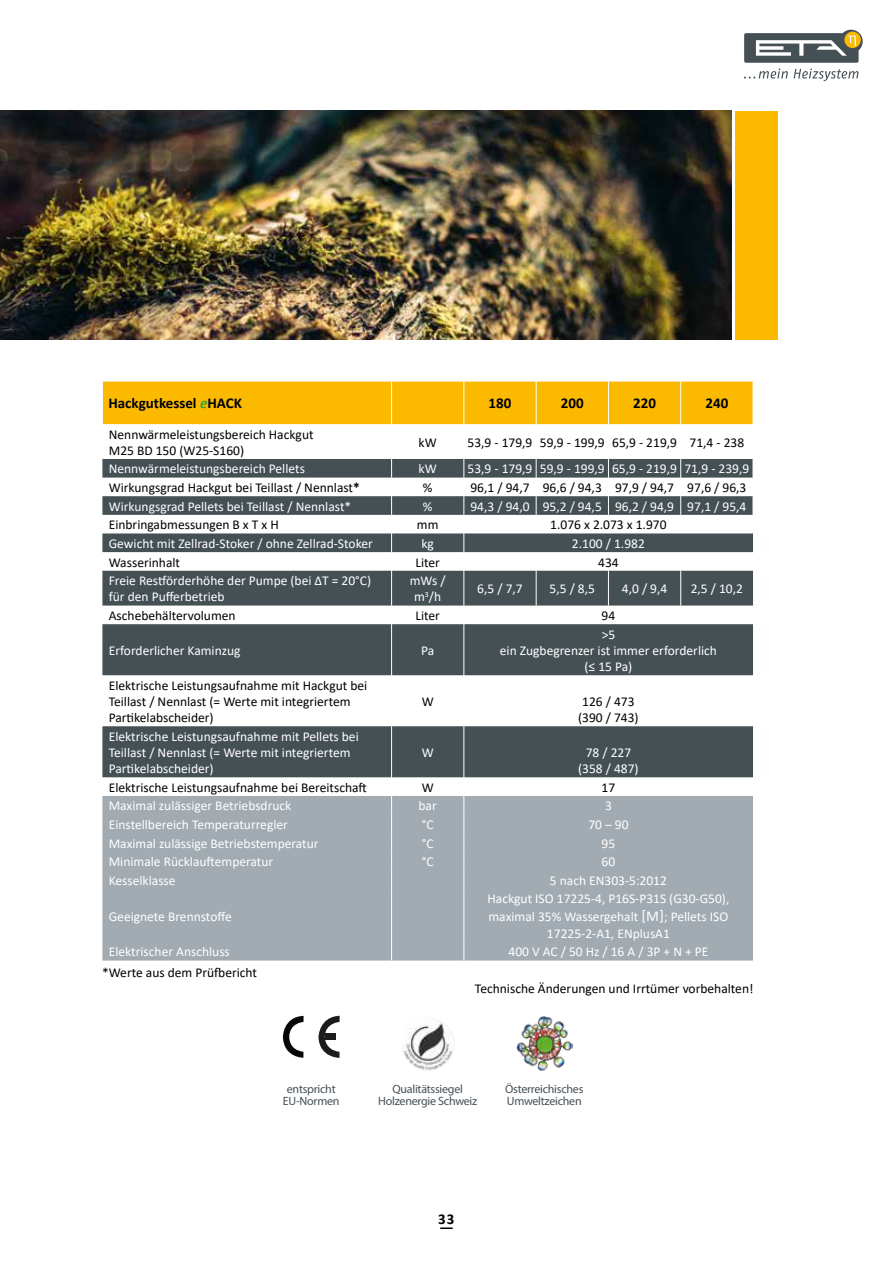
<style>
.page{position:relative;width:893px;height:1263px;background:#fff}
.page>*{position:absolute;margin:0;border:0;box-sizing:border-box;transform-origin:0 0}
.t1{font:700 15px "Calibri";color:#000}
.t2{font:13.5px/16.2px "Calibri";color:#fff}
.t3{font:13.5px/16.2px "Calibri";color:#000}
.t4{font:12px/12px "Myriad Pro";letter-spacing:-.02em;color:#455055;text-align:center}
.s1{font-style:italic;color:#3fa435}
.s2{font-weight:700}
.s3{font-size:15px}
</style>
<div class="page">
<svg style="left:441px;top:1227px;width:11px;height:2px"></svg>
<img style="left:0;top:111px;width:731px;height:229px">
<div style="left:736px;top:111px;width:42px;height:229px;background:#fbb900"></div>
<div style="left:103px;top:382px;width:650px;height:42px;background:#fbb900"></div>
<svg style="left:102px;top:459px;width:651px;height:318px;fill:#455055"></svg>
<div style="left:102px;top:796px;width:651px;height:164px;background:#a2abb1"></div>
<hr style="left:391px;top:382px;width:1px;height:42px;background:#fff">
<hr style="left:463px;top:382px;width:1px;height:42px;background:#fff">
<hr style="left:680px;top:382px;width:1px;height:42px;background:#fff">
<svg style="left:536px;top:459px;width:1px;height:56px"></svg>
<svg style="left:608px;top:459px;width:1px;height:56px"></svg>
<svg style="left:680px;top:459px;width:1px;height:56px"></svg>
<svg style="left:391px;top:459px;width:1px;height:112px"></svg>
<svg style="left:463px;top:459px;width:1px;height:112px"></svg>
<hr style="left:391px;top:571px;width:1px;height:35px;background:#fff">
<hr style="left:463px;top:571px;width:1px;height:35px;background:#fff">
<hr style="left:536px;top:571px;width:1px;height:35px;background:#fff">
<hr style="left:608px;top:571px;width:1px;height:35px;background:#fff">
<hr style="left:680px;top:571px;width:1px;height:35px;background:#fff">
<svg style="left:391px;top:606px;width:1px;height:18px"></svg>
<svg style="left:463px;top:606px;width:1px;height:18px"></svg>
<hr style="left:391px;top:624px;width:1px;height:51px;background:#fff">
<hr style="left:463px;top:624px;width:1px;height:51px;background:#fff">
<hr style="left:391px;top:675px;width:1px;height:51px;background:#fff">
<hr style="left:463px;top:675px;width:1px;height:51px;background:#fff">
<hr style="left:391px;top:726px;width:1px;height:51px;background:#fff">
<hr style="left:463px;top:726px;width:1px;height:51px;background:#fff">
<svg style="left:463px;top:777px;width:1px;height:112px"></svg>
<hr style="left:463px;top:889px;width:1px;height:53px;background:#fff">
<svg style="left:463px;top:942px;width:1px;height:18px"></svg>
<hr style="left:536px;top:382px;width:1px;height:42px;background:#fff">
<hr style="left:608px;top:382px;width:1px;height:42px;background:#fff">
<svg style="left:391px;top:777px;width:1px;height:112px"></svg>
<hr style="left:391px;top:889px;width:1px;height:53px;background:#fff">
<svg style="left:391px;top:942px;width:1px;height:18px"></svg>
<svg style="left:283px;top:1016px;width:21px;height:42px"></svg>
<svg style="left:318px;top:1016px;width:22px;height:42px"></svg>
<div style="left:325px;top:1034px;width:10px;height:6px;background:#1c1c1b"></div>
<img style="left:403px;top:1020px;width:52px;height:51px">
<img style="left:516px;top:1016px;width:56px;height:55px">
<svg style="left:744px;top:30px;width:119px;height:51px"></svg>
<p class="t1" style="left:108px;top:393px;width:135px">Hackgutkessel <span class="s1">e</span>HACK</p>
<p class="t1" style="left:489px;top:393px;width:24px">180</p>
<p class="t1" style="left:561px;top:393px;width:24px">200</p>
<p class="t1" style="left:633px;top:393px;width:24px">220</p>
<p class="t1" style="left:705px;top:393px;width:24px">240</p>
<p class="t3" style="left:109px;top:426px;width:206px">Nennwärmeleistungsbereich Hackgut<br>M25 BD 150 (W25-S160)</p>
<p class="t3" style="left:419px;top:434px;width:20px">kW</p>
<p class="t3" style="left:468px;top:434px;width:278px">53,9 - 179,9 59,9 - 199,9 65,9 - 219,9 71,4 - 238</p>
<p class="t2" style="left:109px;top:460px;width:198px">Nennwärmeleistungsbereich Pellets</p>
<p class="t2" style="left:419px;top:460px;width:20px">kW</p>
<p class="t2" style="left:468px;top:460px;width:283px">53,9 - 179,9 59,9 - 199,9 65,9 - 219,9 71,9 - 239,9</p>
<p class="t3" style="left:109px;top:479px;width:253px">Wirkungsgrad Hackgut bei Teillast / Nennlast<span class="s2">*</span></p>
<p class="t3" style="left:423px;top:479px;width:11px">%</p>
<p class="t3" style="left:470px;top:479px;width:277px">96,1 / 94,7 96,6 / 94,3 97,9 / 94,7 97,6 / 96,3</p>
<p class="t2" style="left:109px;top:498px;width:244px">Wirkungsgrad Pellets bei Teillast / Nennlast*</p>
<p class="t2" style="left:423px;top:498px;width:11px">%</p>
<p class="t2" style="left:470px;top:498px;width:277px">94,3 / 94,0 95,2 / 94,5 96,2 / 94,9 97,1 / 95,4</p>
<p class="t3" style="left:109px;top:516px;width:172px">Einbringabmessungen B x T x H</p>
<p class="t3" style="left:417px;top:516px;width:23px">mm</p>
<p class="t3" style="left:550px;top:516px;width:118px">1.076 x 2.073 x 1.970</p>
<p class="t2" style="left:109px;top:535px;width:266px">Gewicht mit Zellrad-Stoker / ohne Zellrad-Stoker</p>
<p class="t2" style="left:421px;top:535px;width:14px">kg</p>
<p class="t2" style="left:572px;top:535px;width:74px">2.100 / 1.982</p>
<p class="t3" style="left:109px;top:554px;width:73px">Wasserinhalt</p>
<p class="t3" style="left:415px;top:554px;width:26px">Liter</p>
<p class="t3" style="left:598px;top:554px;width:22px">434</p>
<p class="t2" style="left:109px;top:572px;width:264px">Freie Restförderhöhe der Pumpe (bei ΔT = 20°C) für den Pufferbetrieb</p>
<p class="t2" style="left:410px;top:572px;width:37px;text-align:center">mWs / m<sup>3</sup>/h</p>
<p class="t2" style="left:477px;top:580px;width:47px">6,5 / 7,7</p>
<p class="t2" style="left:550px;top:580px;width:47px">5,5 / 8,5</p>
<p class="t2" style="left:622px;top:580px;width:47px">4,0 / 9,4</p>
<p class="t2" style="left:691px;top:580px;width:54px">2,5 / 10,2</p>
<p class="t3" style="left:109px;top:607px;width:128px">Aschebehältervolumen</p>
<p class="t3" style="left:415px;top:607px;width:26px">Liter</p>
<p class="t3" style="left:602px;top:607px;width:15px">94</p>
<p class="t2" style="left:109px;top:642px;width:133px">Erforderlicher Kaminzug</p>
<p class="t2" style="left:421px;top:642px;width:15px">Pa</p>
<p class="t2" style="left:500px;top:626px;width:219px;text-align:center">&gt;5<br>ein Zugbegrenzer ist immer erforderlich (≤ 15 Pa)</p>
<p class="t3" style="left:109px;top:677px;width:260px">Elektrische Leistungsaufnahme mit Hackgut bei<br>Teillast / Nennlast (= Werte mit integriertem<br>Partikelabscheider)</p>
<p class="t2" style="left:109px;top:728px;width:251px">Elektrische Leistungsaufnahme mit Pellets bei<br>Teillast / Nennlast (= Werte mit integriertem<br>Partikelabscheider)</p>
<p class="t3" style="left:422px;top:693px;width:14px">W</p>
<p class="t3" style="left:578px;top:693px;width:62px;text-align:center">126 / 473 (390 / 743)</p>
<p class="t2" style="left:422px;top:744px;width:14px">W</p>
<p class="t2" style="left:578px;top:744px;width:62px;text-align:center">78 / 227 (358 / 487)</p>
<p class="t3" style="left:109px;top:779px;width:260px">Elektrische Leistungsaufnahme bei Bereitschaft</p>
<p class="t3" style="left:422px;top:779px;width:14px">W</p>
<p class="t3" style="left:602px;top:779px;width:15px">17</p>
<p class="t2" style="left:109px;top:797px;width:184px">Maximal zulässiger Betriebsdruck</p>
<p class="t2" style="left:419px;top:797px;width:20px">bar</p>
<p class="t2" style="left:605px;top:797px;width:8px">3</p>
<p class="t2" style="left:109px;top:816px;width:181px">Einstellbereich Temperaturregler</p>
<p class="t2" style="left:422px;top:816px;width:13px">°C</p>
<p class="t2" style="left:588px;top:816px;width:42px">70 – 90</p>
<p class="t2" style="left:109px;top:835px;width:211px">Maximal zulässige Betriebstemperatur</p>
<p class="t2" style="left:422px;top:835px;width:13px">°C</p>
<p class="t2" style="left:602px;top:835px;width:15px">95</p>
<p class="t2" style="left:109px;top:853px;width:166px">Minimale Rücklauftemperatur</p>
<p class="t2" style="left:422px;top:853px;width:13px">°C</p>
<p class="t2" style="left:602px;top:853px;width:15px">60</p>
<p class="t2" style="left:109px;top:872px;width:68px">Kesselklasse</p>
<p class="t2" style="left:550px;top:872px;width:119px">5 nach EN303-5:2012</p>
<p class="t2" style="left:109px;top:908px;width:124px">Geeignete Brennstoffe</p>
<p class="t2" style="left:487px;top:890px;width:243px;line-height:18px">Hackgut ISO 17225-4, P16S-P31S (G30-G50), maximal 35% Wassergehalt <span class="s3">[M]</span>; Pellets ISO</p>
<p class="t2" style="left:547px;top:925px;width:124px">17225-2-A1, ENplusA1</p>
<p class="t2" style="left:109px;top:943px;width:123px">Elektrischer Anschluss</p>
<p class="t2" style="left:508px;top:943px;width:201px">400 V AC / 50 Hz / 16 A / 3P + N + PE</p>
<p class="t3" style="left:102px;top:964px;width:156px">*Werte aus dem Prüfbericht</p>
<p class="t3" style="left:475px;top:980px;width:280px">Technische Änderungen und Irrtümer vorbehalten!</p>
<p class="t4" style="left:283px;top:1083px;width:58px">entspricht<br>EU-Normen</p>
<p class="t4" style="left:378px;top:1083px;width:101px">Qualitätssiegel<br>Holzenergie Schweiz</p>
<p class="t4" style="left:505px;top:1083px;width:80px;text-align:left">Österreichisches<br>Umweltzeichen</p>
<p class="t1" style="left:438px;top:1208px;width:18px">33</p>
</div>
